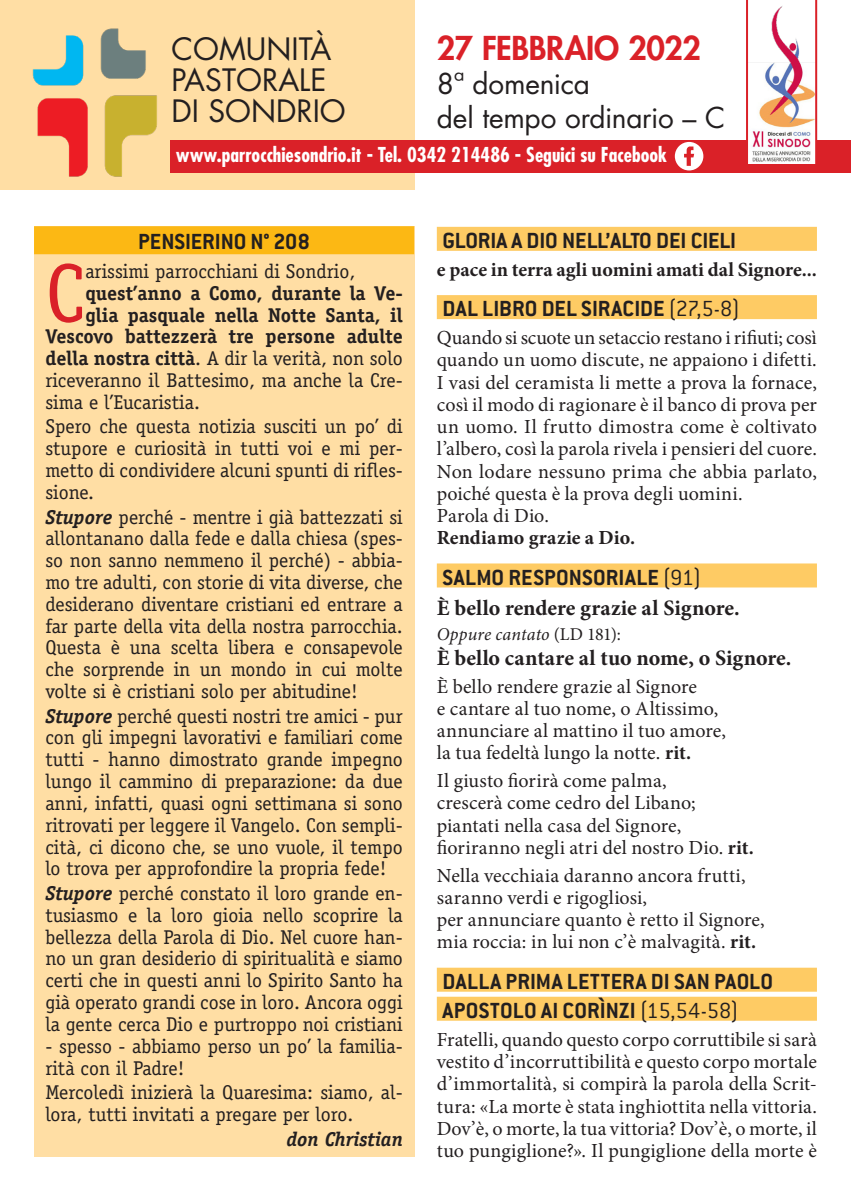
<style>
.page{position:relative;width:851px;height:1191px;background:#fff}
.page>*{position:absolute;margin:0;border:0;box-sizing:border-box;transform-origin:0 0}
.t1{font:83px "Officina Serif Std";color:#da2128}
.t2{font:800 32px "Futura Std";letter-spacing:-.01em;color:#da2128}
.t3{font:30px/31px "Futura Std";color:#231f20}
.t4{font:28px/33.6px "Futura Std";letter-spacing:-.005em;color:#231f20}
.A_TITOLETTO{font:700 24px "Conduit ITC";letter-spacing:.005em;color:#231f20}
.Normale{font:700 22px "Minion Pro";letter-spacing:-.005em;color:#231f20}
.t5{font:20px/21.8px "Officina Serif Std";color:#231f20;text-align:justify}
.Normale-2{font:20px/22.2px "Minion Pro";letter-spacing:.005em;color:#231f20}
.t6{font:700 20px "Officina Serif Std";color:#231f20}
.Normale-3{font:700 20px "Minion Pro";color:#231f20}
.t7{font:700 condensed 20px "Futura Std";color:#fff}
.t8{font:italic 700 20px "Officina Serif Std";color:#231f20}
.Normale-4{font:italic 18px "Minion Pro";letter-spacing:.005em;color:#231f20}
.s1{font-weight:700}
.s2{font-weight:700;font-style:italic}
.s3{font-weight:300}
.s4{font-style:normal}
</style>
<div class="page">
<div style="left:34px;top:227px;width:380px;height:930px;background:#ffdea4"></div>
<div style="left:34px;top:226px;width:380px;height:28px;background:#fcb814"></div>
<div style="left:0;top:0;width:414px;height:190px;background:#ffdea4"></div>
<img style="left:32px;top:28px;width:125px;height:149px">
<div style="left:170px;top:140px;width:680px;height:33px;background:#da2128"></div>
<svg style="left:746px;top:0;width:71px;height:164px"></svg>
<div style="left:437px;top:227px;width:379px;height:24px;background:#fecb64"></div>
<div style="left:437px;top:295px;width:379px;height:24px;background:#fecb64"></div>
<div style="left:437px;top:563px;width:379px;height:24px;background:#fecb64"></div>
<div style="left:437px;top:967px;width:379px;height:24px;background:#fecb64"></div>
<div style="left:437px;top:996px;width:379px;height:24px;background:#fecb64"></div>
<svg style="left:674px;top:142px;width:29px;height:28px"></svg>
<p class="t3" style="left:171px;top:34px;width:161px">COMUNITÀ<br>PASTORALE</p>
<p class="t3" style="left:171px;top:96px;width:176px">DI SONDRIO</p>
<p class="t7" style="left:176px;top:142px;width:492px">www.parrocchiesondrio.it - Tel. 0342 214486 - Seguici su Facebook</p>
<p class="t2" style="left:437px;top:28px;width:265px">27 FEBBRAIO 2022</p>
<p class="t4" style="left:437px;top:67px;width:290px">8ª domenica<br>del tempo ordinario – C</p>
<p class="A_TITOLETTO" style="left:138px;top:227px;width:173px">PENSIERINO N° 208</p>
<p class="t1" style="left:45px;top:245px;width:41px">C</p>
<p class="t5" style="left:85px;top:261px;width:271px">arissimi parrocchiani di Sondrio,</p>
<p class="t6" style="left:85px;top:281px;width:319px">quest’anno a Como, durante la Ve-</p>
<p class="t6" style="left:85px;top:302px;width:319px">glia pasquale nella Notte Santa, il</p>
<p class="t6" style="left:45px;top:324px;width:359px">Vescovo battezzerà tre persone adulte</p>
<p class="t5" style="left:45px;top:347px;width:359px"><span class="s1">della nostra città</span>. A dir la verità, non solo</p>
<p class="t5" style="left:45px;top:369px;width:359px">riceveranno il Battesimo, ma anche la Cre-</p>
<p class="t5" style="left:45px;top:391px;width:156px">sima e l’Eucaristia.</p>
<p class="t5" style="left:45px;top:416px;width:359px">Spero che questa notizia susciti un po’ di stupore e curiosità in tutti voi e mi per&shy;metto di condividere alcuni spunti di rifles&shy;sione.</p>
<p class="t5" style="left:45px;top:506px;width:359px"><span class="s2">Stupore</span> perché - mentre i già battezzati si allontanano dalla fede e dalla chiesa (spes&shy;so non sanno nemmeno il perché) - abbia&shy;mo tre adulti, con storie di vita diverse, che desiderano diventare cristiani ed entrare a far parte della vita della nostra parrocchia.<br>Questa è una scelta libera e consapevole che sorprende in un mondo in cui molte volte si è cristiani solo per abitudine!</p>
<p class="t5" style="left:45px;top:705px;width:359px"><span class="s2">Stupore</span> perché questi nostri tre amici - pur con gli impegni lavorativi e familiari come tutti - hanno dimostrato grande impegno lungo il cammino di preparazione: da due anni, infatti, quasi ogni settimana si sono ritrovati per leggere il Vangelo. Con sempli&shy;cità, ci dicono che, se uno vuole, il tempo lo trova per approfondire la propria fede!</p>
<p class="t5" style="left:45px;top:882px;width:359px"><span class="s2">Stupore</span> perché constato il loro grande en&shy;tusiasmo e la loro gioia nello scoprire la bellezza della Parola di Dio. Nel cuore han&shy;no un gran desiderio di spiritualità e siamo certi che in questi anni lo Spirito Santo ha già operato grandi cose in loro. Ancora oggi la gente cerca Dio e purtroppo noi cristiani</p>
<p class="t5" style="left:45px;top:1035px;width:359px">- spesso - abbiamo perso un po’ la familia&shy;rità con il Padre!</p>
<p class="t5" style="left:45px;top:1081px;width:359px">Mercoledì inizierà la Quaresima: siamo, al&shy;lora, tutti invitati a pregare per loro.</p>
<p class="t8" style="left:286px;top:1127px;width:118px">don Christian</p>
<p class="A_TITOLETTO" style="left:442px;top:226px;width:295px">GLORIA A DIO NELL’ALTO DEI CIELI</p>
<p class="Normale-3" style="left:437px;top:255px;width:381px">e pace in terra agli uomini amati dal Signore...</p>
<p class="A_TITOLETTO" style="left:442px;top:295px;width:298px">DAL LIBRO DEL SIRACIDE <span class="s3">(27,5-8)</span></p>
<p class="Normale-2" style="left:437px;top:327px;width:381px">Quando si scuote un setaccio restano i rifiuti; così quando un uomo discute, ne appaiono i difetti.</p>
<p class="Normale-2" style="left:437px;top:371px;width:381px;text-align:justify">I vasi del ceramista li mette a prova la fornace, così il modo di ragionare è il banco di prova per un uomo. Il frutto dimostra come è coltivato l’albero, così la parola rivela i pensieri del cuore.<br>Non lodare nessuno prima che abbia parlato, poiché questa è la prova degli uomini.</p>
<p class="Normale-2" style="left:437px;top:504px;width:113px">Parola di Dio.</p>
<p class="Normale-3" style="left:437px;top:524px;width:200px">Rendiamo grazie a Dio.</p>
<p class="A_TITOLETTO" style="left:442px;top:563px;width:260px">SALMO RESPONSORIALE <span class="s3">(91)</span></p>
<p class="Normale" style="left:437px;top:592px;width:304px">È bello rendere grazie al Signore.</p>
<p class="Normale-4" style="left:437px;top:622px;width:185px">Oppure cantato <span class="s4">(LD 181):</span></p>
<p class="Normale" style="left:437px;top:642px;width:356px">È bello cantare al tuo nome, o Signore.</p>
<p class="Normale-2" style="left:437px;top:675px;width:291px">È bello rendere grazie al Signore<br>e cantare al tuo nome, o Altissimo, annunciare al mattino il tuo amore, la tua fedeltà lungo la notte. <span class="s1">rit.</span></p>
<p class="Normale-2" style="left:437px;top:770px;width:318px">Il giusto fiorirà come palma,<br>crescerà come cedro del Libano; piantati nella casa del Signore, fioriranno negli atri del nostro Dio. <span class="s1">rit.</span></p>
<p class="Normale-2" style="left:437px;top:864px;width:329px">Nella vecchiaia daranno ancora frutti, saranno verdi e rigogliosi,<br>per annunciare quanto è retto il Signore, mia roccia: in lui non c’è malvagità. <span class="s1">rit.</span></p>
<p class="A_TITOLETTO" style="left:442px;top:967px;width:332px">DALLA PRIMA LETTERA DI SAN PAOLO</p>
<p class="A_TITOLETTO" style="left:442px;top:996px;width:297px">APOSTOLO AI CORÌNZI <span class="s3">(15,54-58)</span></p>
<p class="Normale-2" style="left:437px;top:1028px;width:381px;text-align:justify">Fratelli, quando questo corpo corruttibile si sarà vestito d’incorruttibilità e questo corpo mortale d’immortalità, si compirà la parola della Scrit&shy;tura: «La morte è stata inghiottita nella vittoria.<br>Dov’è, o morte, la tua vittoria? Dov’è, o morte, il tuo pungiglione?». Il pungiglione della morte è</p>
</div>
